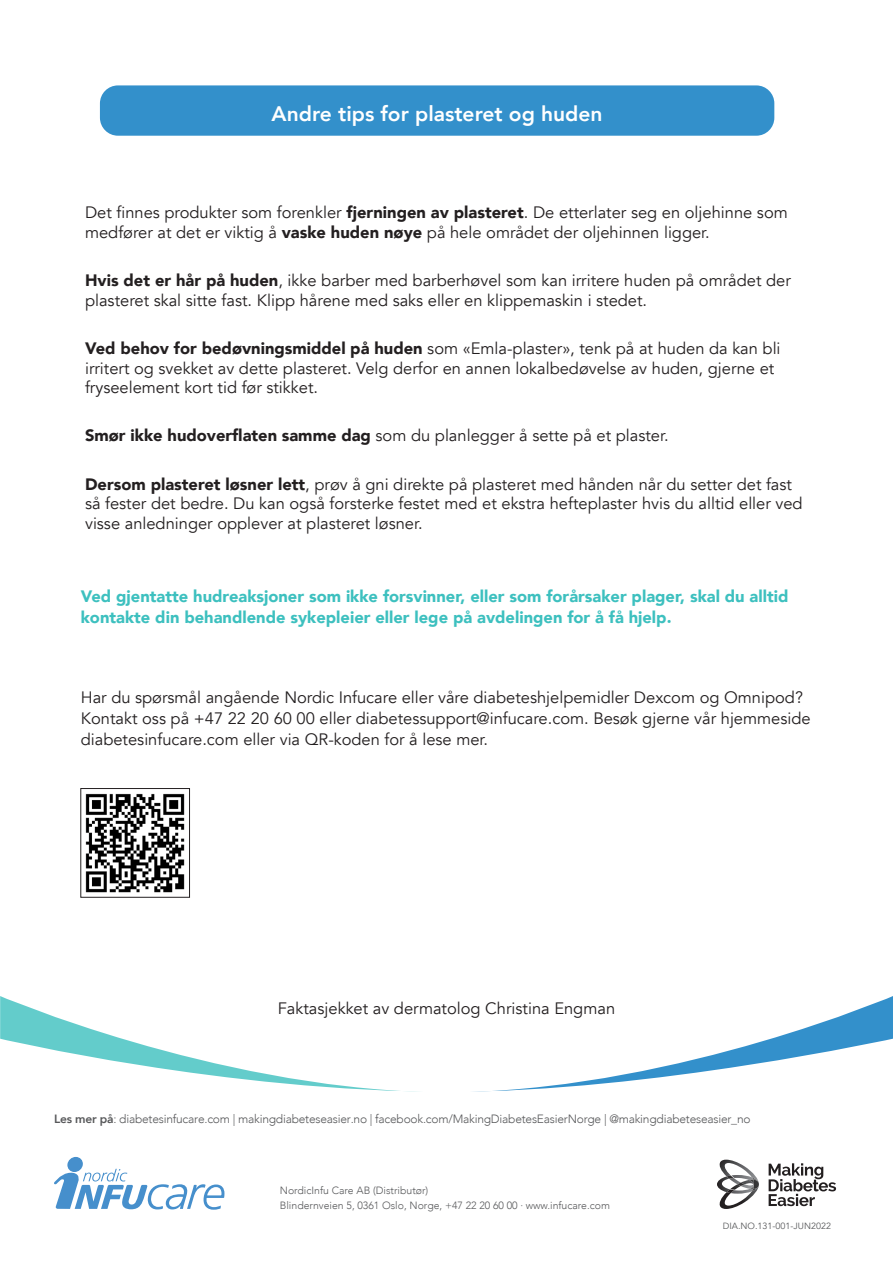
<style>
.page{position:relative;width:893px;height:1263px;background:#fff}
.page>*{position:absolute;margin:0;border:0;box-sizing:border-box;transform-origin:0 0}
.t1{font:800 21px "Avenir";color:#fff}
.t2{font:16.5px/19.8px "Avenir";color:#231f20}
.t3{font:900 16.5px/21px "Avenir";color:#3dc0bf}
.t4{font:300 12px "Avenir";letter-spacing:-.02em;color:#57585a}
.t5{font:300 10.5px/14.4px "Avenir";color:#57585a}
.t6{font:9px "Avenir";color:#57585a}
.s1{font-weight:900}
.s2{font-weight:800}
</style>
<div class="page">
<div style="left:100px;top:85px;width:674px;height:51px;background:#3390cb;border-radius:18px"></div>
<svg style="left:0;top:996px;width:893px;height:43px"></svg>
<svg style="left:2px;top:1039px;width:889px;height:168px"></svg>
<div style="left:67px;top:1157px;width:16px;height:15px;background:#468fcc;border-radius:50%"></div>
<svg style="left:54px;top:1169px;width:170px;height:41px"></svg>
<svg style="left:717px;top:1159px;width:42px;height:50px"></svg>
<svg style="left:769px;top:1163px;width:67px;height:43px"></svg>
<img style="left:85px;top:793px;width:100px;height:100px">
<div style="left:80px;top:788px;width:110px;height:110px;border:1px solid #231f20"></div>
<p class="t1" style="left:272px;top:95px;width:332px">Andre tips for plasteret og huden</p>
<p class="t2" style="left:85px;top:203px;width:704px">Det finnes produkter som forenkler <span class="s1">fjerningen av plasteret</span>. De etterlater seg en oljehinne som medfører at det er viktig å <span class="s1">vaske huden nøye</span> på hele området der oljehinnen ligger.</p>
<p class="t2" style="left:85px;top:270px;width:707px"><span class="s1">Hvis det er hår på huden</span>, ikke barber med barberhøvel som kan irritere huden på området der plasteret skal sitte fast. Klipp hårene med saks eller en klippemaskin i stedet.</p>
<p class="t2" style="left:85px;top:338px;width:697px"><span class="s1">Ved behov for bedøvningsmiddel på huden</span> som «Emla-plaster», tenk på at huden da kan bli irritert og svekket av dette plasteret. Velg derfor en annen lokalbedøvelse av huden, gjerne et fryseelement kort tid før stikket.</p>
<p class="t2" style="left:85px;top:426px;width:585px"><span class="s1">Smør ikke hudoverflaten samme dag</span> som du planlegger å sette på et plaster.</p>
<p class="t2" style="left:85px;top:474px;width:719px"><span class="s1">Dersom plasteret løsner lett</span>, prøv å gni direkte på plasteret med hånden når du setter det fast så fester det bedre. Du kan også forsterke festet med et ekstra hefteplaster hvis du alltid eller ved visse anledninger opplever at plasteret løsner.</p>
<p class="t3" style="left:81px;top:585px;width:709px">Ved gjentatte hudreaksjoner som ikke forsvinner, eller som forårsaker plager, skal du alltid kontakte din behandlende sykepleier eller lege på avdelingen for å få hjelp.</p>
<p class="t2" style="left:81px;top:688px;width:724px">Har du spørsmål angående Nordic Infucare eller våre diabeteshjelpemidler Dexcom og Omnipod?</p>
<p class="t2" style="left:81px;top:708px;width:731px;line-height:21px">Kontakt oss på +47 22 20 60 00 eller diabetessupport@infucare.com. Besøk gjerne vår hjemmeside diabetesinfucare.com eller via QR-koden for å lese mer.</p>
<p class="t2" style="left:278px;top:998px;width:339px">Faktasjekket av dermatolog Christina Engman</p>
<p class="t4" style="left:54px;top:1111px;width:698px"><span class="s2">Les mer på</span>: diabetesinfucare.com | makingdiabeteseasier.no | facebook.com/MakingDiabetesEasierNorge | @makingdiabeteseasier_no</p>
<p class="t5" style="left:280px;top:1183px;width:332px">NordicInfu Care AB (Distributør)<br>Blindernveien 5, 0361 Oslo, Norge, +47 22 20 60 00 · www.infucare.com</p>
<p class="t6" style="left:723px;top:1221px;width:110px">DIA.NO.131-001-JUN2022</p>
</div>
